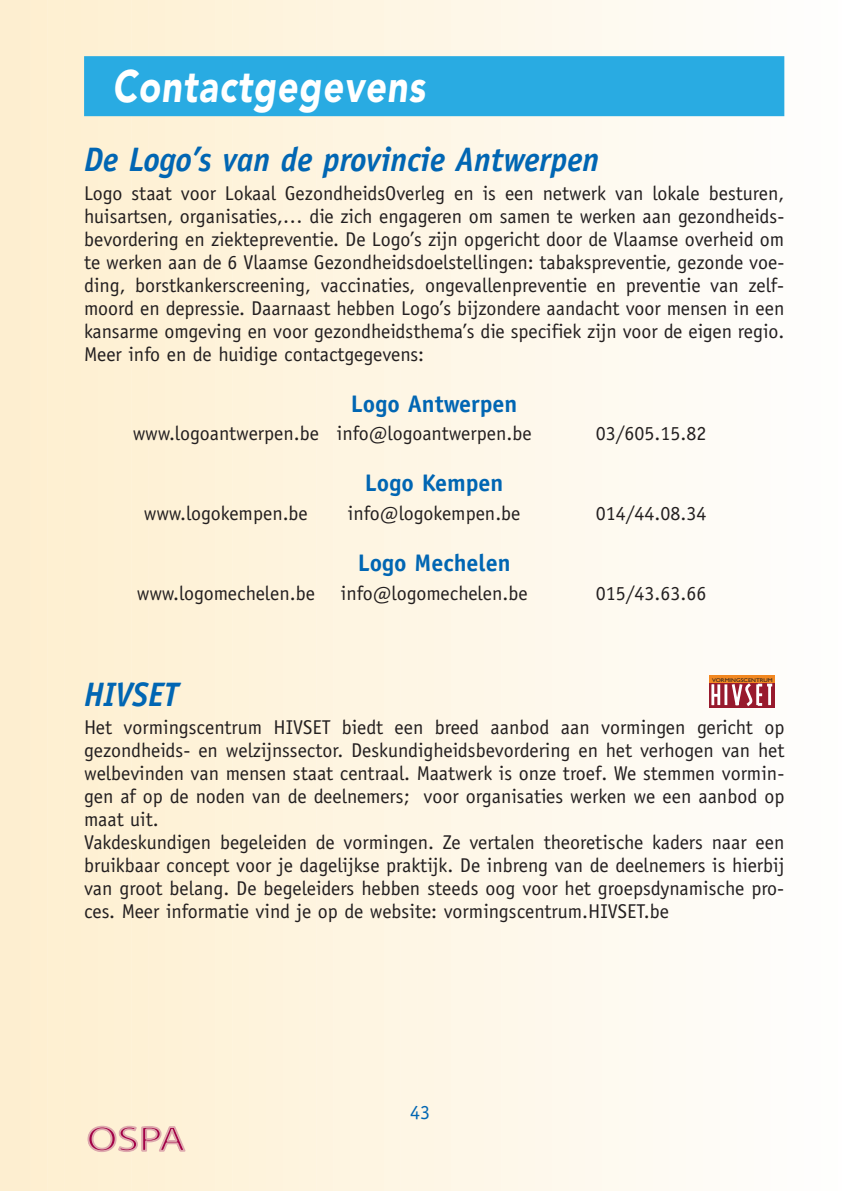
<style>
.page{position:relative;width:842px;height:1191px;background:#fff}
.page>*{position:absolute;margin:0;border:0;box-sizing:border-box;transform-origin:0 0}
.t1{font:900 45px "Avenir";color:#fff;scale:.8 1}
.t2{font:35.2px "Myriad Pro";color:#a30146;scale:1.25 1}
.t3{font:italic 700 34px "Officina Sans";color:#0166b3;scale:.95 1}
.t4{font:700 24px "Officina Sans";color:#0166b3}
.t5{font:20px/23px "Officina Sans";color:#231f20;text-align:justify}
.t6{font:20px "Officina Sans";color:#0166b3}
.t7{font:5.4px "Gill Sans Std";color:#231f20;scale:1.15 1}
</style>
<div class="page">
<div style="left:0;top:1px;width:16px;height:1190px;background:#fdeed0"></div>
<div style="left:12px;top:1px;width:21px;height:1190px;background:#fdeed0"></div>
<div style="left:29px;top:1px;width:20px;height:1190px;background:#feefd1"></div>
<div style="left:46px;top:1px;width:20px;height:1190px;background:#fef0d2"></div>
<div style="left:62px;top:1px;width:21px;height:1190px;background:#fef0d2"></div>
<div style="left:79px;top:1px;width:21px;height:1190px;background:#fef0d3"></div>
<div style="left:96px;top:1px;width:21px;height:1190px;background:#fef1d4"></div>
<div style="left:113px;top:1px;width:20px;height:1190px;background:#fef1d5"></div>
<div style="left:130px;top:1px;width:20px;height:1190px;background:#fef1d5"></div>
<div style="left:146px;top:1px;width:21px;height:1190px;background:#fef1d6"></div>
<div style="left:163px;top:1px;width:21px;height:1190px;background:#fef2d7"></div>
<div style="left:180px;top:1px;width:21px;height:1190px;background:#fef2d8"></div>
<div style="left:197px;top:1px;width:21px;height:1190px;background:#fef2d9"></div>
<div style="left:214px;top:1px;width:20px;height:1190px;background:#fef3da"></div>
<div style="left:231px;top:1px;width:20px;height:1190px;background:#fef3db"></div>
<div style="left:247px;top:1px;width:21px;height:1190px;background:#fef3dc"></div>
<div style="left:264px;top:1px;width:21px;height:1190px;background:#fef3dd"></div>
<div style="left:281px;top:1px;width:21px;height:1190px;background:#fef4de"></div>
<div style="left:298px;top:1px;width:20px;height:1190px;background:#fef4df"></div>
<div style="left:315px;top:1px;width:20px;height:1190px;background:#fef4e0"></div>
<div style="left:331px;top:1px;width:21px;height:1190px;background:#fef5e1"></div>
<div style="left:348px;top:1px;width:21px;height:1190px;background:#fef5e2"></div>
<div style="left:365px;top:1px;width:21px;height:1190px;background:#fef5e2"></div>
<div style="left:382px;top:1px;width:20px;height:1190px;background:#fef6e4"></div>
<div style="left:399px;top:1px;width:20px;height:1190px;background:#fef6e5"></div>
<div style="left:415px;top:1px;width:21px;height:1190px;background:#fef6e5"></div>
<div style="left:432px;top:1px;width:21px;height:1190px;background:#fef6e6"></div>
<div style="left:449px;top:1px;width:21px;height:1190px;background:#fef7e8"></div>
<div style="left:466px;top:1px;width:21px;height:1190px;background:#fef7e8"></div>
<div style="left:483px;top:1px;width:20px;height:1190px;background:#fef7e9"></div>
<div style="left:500px;top:1px;width:20px;height:1190px;background:#fef8ea"></div>
<div style="left:516px;top:1px;width:21px;height:1190px;background:#fef8eb"></div>
<div style="left:533px;top:1px;width:21px;height:1190px;background:#fef8ec"></div>
<div style="left:550px;top:1px;width:21px;height:1190px;background:#fef9ed"></div>
<div style="left:567px;top:1px;width:20px;height:1190px;background:#fef9ee"></div>
<div style="left:584px;top:1px;width:20px;height:1190px;background:#fef9ef"></div>
<div style="left:600px;top:1px;width:21px;height:1190px;background:#fefaf0"></div>
<div style="left:617px;top:1px;width:21px;height:1190px;background:#fefaf1"></div>
<div style="left:634px;top:1px;width:21px;height:1190px;background:#fefaf2"></div>
<div style="left:651px;top:1px;width:20px;height:1190px;background:#fefaf3"></div>
<div style="left:668px;top:1px;width:20px;height:1190px;background:#fefbf4"></div>
<div style="left:684px;top:1px;width:21px;height:1190px;background:#fefbf5"></div>
<div style="left:701px;top:1px;width:21px;height:1190px;background:#fefbf6"></div>
<div style="left:718px;top:1px;width:21px;height:1190px;background:#fefcf7"></div>
<div style="left:735px;top:1px;width:21px;height:1190px;background:#fefcf8"></div>
<div style="left:752px;top:1px;width:20px;height:1190px;background:#fefcf9"></div>
<div style="left:769px;top:1px;width:20px;height:1190px;background:#fefdfa"></div>
<div style="left:785px;top:1px;width:21px;height:1190px;background:#fefdfb"></div>
<div style="left:84px;top:56px;width:700px;height:60px;background:#29abe2"></div>
<div style="left:710px;top:676px;width:65px;height:7px;background:#f28821"></div>
<svg style="left:710px;top:683px;width:65px;height:24px"></svg>
<hr style="left:711px;top:684px;width:3px;height:21px;background:#fff">
<hr style="left:717px;top:684px;width:3px;height:21px;background:#fff">
<hr style="left:724px;top:684px;width:3px;height:21px;background:#fff">
<svg style="left:730px;top:683px;width:42px;height:25px"></svg>
<hr style="left:768px;top:684px;width:3px;height:21px;background:#fff">
<h1 class="t1" style="left:112px;top:68px;width:399px">Contactgegevens</h1>
<h3 class="t3" style="left:84px;top:146px;width:544px">De Logo’s van de provincie Antwerpen</h3>
<p class="t5" style="left:84px;top:183px;width:702px">Logo staat voor Lokaal GezondheidsOverleg en is een netwerk van lokale besturen, huisartsen, organisaties,… die zich engageren om samen te werken aan gezondheids&shy;bevordering en ziektepreventie. De Logo’s zijn opgericht door de Vlaamse overheid om te werken aan de 6 Vlaamse Gezondheidsdoelstellingen: tabakspreventie, gezonde voe&shy;ding, borstkankerscreening, vaccinaties, ongevallenpreventie en preventie van zelf&shy;moord en depressie. Daarnaast hebben Logo’s bijzondere aandacht voor mensen in een kansarme omgeving en voor gezondheidsthema’s die specifiek zijn voor de eigen regio.<br>Meer info en de huidige contactgegevens:</p>
<p class="t4" style="left:351px;top:394px;width:168px">Logo Antwerpen</p>
<p class="t5" style="left:133px;top:424px;width:400px">www.logoantwerpen.be info@logoantwerpen.be</p>
<p class="t5" style="left:596px;top:424px;width:112px">03/605.15.82</p>
<p class="t4" style="left:365px;top:474px;width:140px">Logo Kempen</p>
<p class="t5" style="left:144px;top:503px;width:166px">www.logokempen.be</p>
<p class="t5" style="left:348px;top:503px;width:174px">info@logokempen.be</p>
<p class="t5" style="left:596px;top:503px;width:112px">014/44.08.34</p>
<p class="t4" style="left:358px;top:553px;width:154px">Logo Mechelen</p>
<p class="t5" style="left:137px;top:583px;width:180px">www.logomechelen.be</p>
<p class="t5" style="left:341px;top:583px;width:188px">info@logomechelen.be</p>
<p class="t5" style="left:596px;top:583px;width:112px">015/43.63.66</p>
<p class="t7" style="left:712px;top:676px;width:54px">VORMINGSCENTRUM</p>
<h3 class="t3" style="left:84px;top:681px;width:101px">HIVSET</h3>
<p class="t5" style="left:84px;top:718px;width:702px;text-align:left">Het vormingscentrum HIVSET biedt een breed aanbod aan vormingen gericht op gezondheids- en welzijnssector. Deskundigheidsbevordering en het verhogen van het welbevinden van mensen staat centraal. Maatwerk is onze troef. We stemmen vormin&shy;gen af op de noden van de deelnemers; voor organisaties werken we een aanbod op maat uit.<br>Vakdeskundigen begeleiden de vormingen. Ze vertalen theoretische kaders naar een bruikbaar concept voor je dagelijkse praktijk. De inbreng van de deelnemers is hierbij van groot belang. De begeleiders hebben steeds oog voor het groepsdynamische pro&shy;ces. Meer informatie vind je op de website: vormingscentrum.HIVSET.be</p>
<h2 class="t2" style="left:87px;top:1118px;width:80px">OSPA</h2>
<p class="t6" style="left:410px;top:1104px;width:21px">43</p>
</div>
